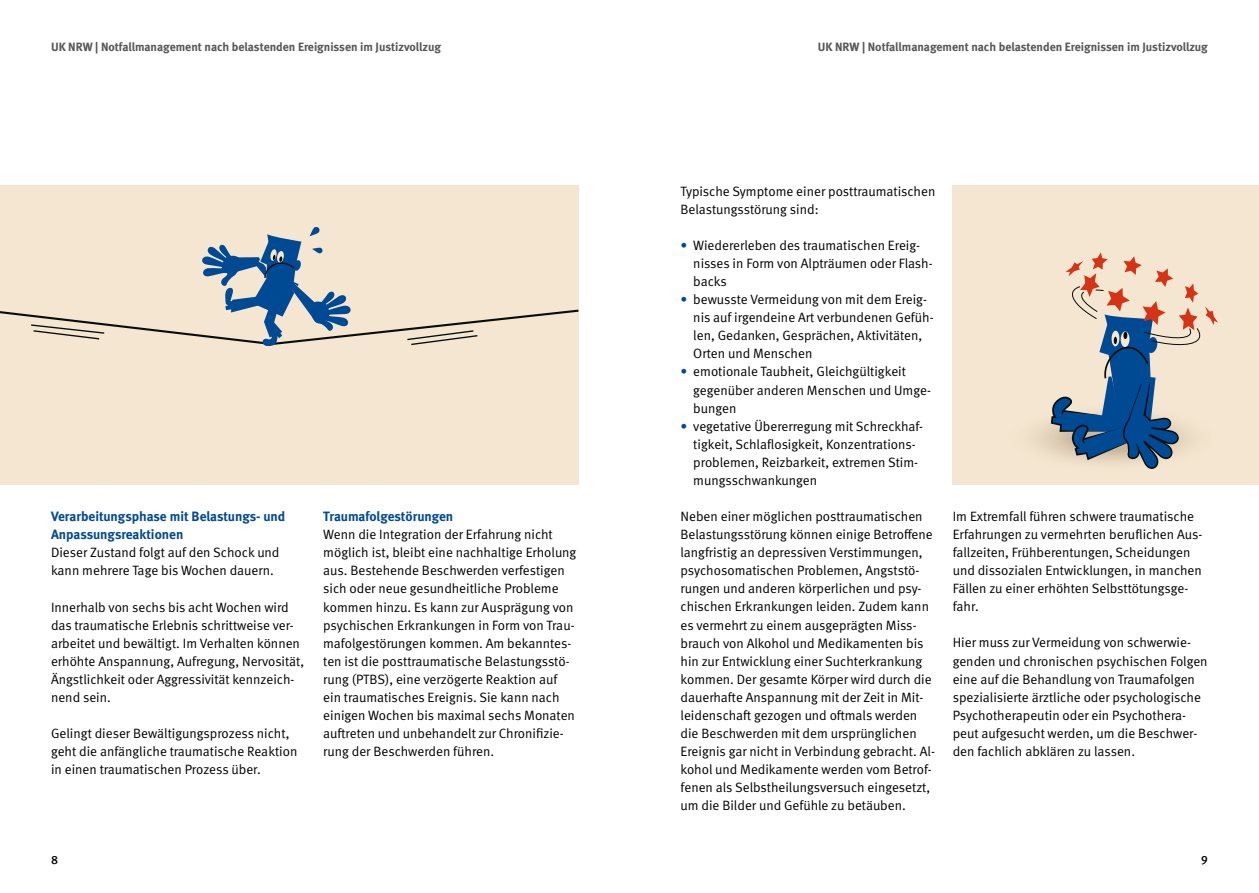
<style>
.page{position:relative;width:1259px;height:893px;background:#fff}
.page>*{position:absolute;margin:0;border:0;box-sizing:border-box;transform-origin:0 0}
.t1{font:13.5px/18.1px "DGUV Meta";color:#000}
.t2{font:700 13.5px/18.1px "DGUV Meta";letter-spacing:-.005em;color:#004993}
.t3{font:700 12px "DGUV Meta";color:#565656}
.t4{font:500 12px "DGUV Meta";color:#000}
.s1{color:#004993}
</style>
<div class="page">
<div style="left:0;top:185px;width:578px;height:300px;background:#f4e6d0"></div>
<svg style="left:0;top:227px;width:578px;height:119px"></svg>
<div style="left:952px;top:185px;width:307px;height:300px;background:#f4e6d0"></div>
<svg style="left:1035px;top:252px;width:183px;height:217px"></svg>
<p class="t3" style="left:51px;top:40px;width:391px">UK NRW | Notfallmanagement nach belastenden Ereignissen im Justizvollzug</p>
<p class="t3" style="left:818px;top:40px;width:391px">UK NRW | Notfallmanagement nach belastenden Ereignissen im Justizvollzug</p>
<p class="t2" style="left:51px;top:508px;width:236px">Verarbeitungsphase mit Belastungs- und<br>Anpassungsreaktionen</p>
<p class="t1" style="left:51px;top:544px;width:230px">Dieser Zustand folgt auf den Schock und kann mehrere Tage bis Wochen dauern.</p>
<p class="t1" style="left:51px;top:598px;width:255px">Innerhalb von sechs bis acht Wochen wird das traumatische Erlebnis schrittweise ver&shy;arbeitet und bewältigt. Im Verhalten können erhöhte Anspannung, Aufregung, Nervosität, Ängstlichkeit oder Aggressivität kennzeich&shy;nend sein.</p>
<p class="t1" style="left:51px;top:725px;width:248px">Gelingt dieser Bewältigungsprozess nicht, geht die anfängliche traumatische Reaktion in einen traumatischen Prozess über.</p>
<p class="t2" style="left:323px;top:508px;width:132px">Traumafolgestörungen</p>
<p class="t1" style="left:323px;top:526px;width:255px">Wenn die Integration der Erfahrung nicht möglich ist, bleibt eine nachhaltige Erholung aus. Bestehende Beschwerden verfestigen sich oder neue gesundheitliche Probleme kommen hinzu. Es kann zur Ausprägung von psychischen Erkrankungen in Form von Trau&shy;mafolgestörungen kommen. Am bekanntes&shy;ten ist die posttraumatische Belastungsstö&shy;rung (PTBS), eine verzögerte Reaktion auf ein traumatisches Ereignis. Sie kann nach einigen Wochen bis maximal sechs Monaten auftreten und unbehandelt zur Chronifizie&shy;rung der Beschwerden führen.</p>
<p class="t1" style="left:680px;top:182px;width:256px">Typische Symptome einer posttraumatischen<br>Belastungsstörung sind:</p>
<p class="t1" style="left:693px;top:236px;width:241px;text-indent:-13px"><span class="s1">•</span> Wiedererleben des traumatischen Ereig&shy;nisses in Form von Alpträumen oder Flash&shy;backs</p>
<p class="t1" style="left:693px;top:291px;width:242px;text-indent:-13px"><span class="s1">•</span> bewusste Vermeidung von mit dem Ereig&shy;nis auf irgendeine Art verbundenen Gefüh&shy;len, Gedanken, Gesprächen, Aktivitäten, Orten und Menschen</p>
<p class="t1" style="left:693px;top:363px;width:239px;text-indent:-13px"><span class="s1">•</span> emotionale Taubheit, Gleichgültigkeit gegenüber anderen Menschen und Umge&shy;bungen</p>
<p class="t1" style="left:693px;top:417px;width:231px;text-indent:-13px"><span class="s1">•</span> vegetative Übererregung mit Schreckhaf&shy;tigkeit, Schlaflosigkeit, Konzentrations&shy;problemen, Reizbarkeit, extremen Stim&shy;mungsschwankungen</p>
<p class="t1" style="left:680px;top:508px;width:256px">Neben einer möglichen posttraumatischen Belastungsstörung können einige Betroffene langfristig an depressiven Verstimmungen, psychosomatischen Problemen, Angststö&shy;rungen und anderen körperlichen und psy&shy;chischen Erkrankungen leiden. Zudem kann es vermehrt zu einem ausgeprägten Miss&shy;brauch von Alkohol und Medikamenten bis hin zur Entwicklung einer Suchterkrankung kommen. Der gesamte Körper wird durch die dauerhafte Anspannung mit der Zeit in Mit&shy;leidenschaft gezogen und oftmals werden die Beschwerden mit dem ursprünglichen Ereignis gar nicht in Verbindung gebracht. Al&shy;kohol und Medikamente werden vom Betrof&shy;fenen als Selbstheilungsversuch eingesetzt, um die Bilder und Gefühle zu betäuben.</p>
<p class="t1" style="left:952px;top:507px;width:251px">Im Extremfall führen schwere traumatische Erfahrungen zu vermehrten beruflichen Aus&shy;fallzeiten, Frühberentungen, Scheidungen und dissozialen Entwicklungen, in manchen Fällen zu einer erhöhten Selbsttötungsge&shy;fahr.</p>
<p class="t1" style="left:952px;top:634px;width:256px">Hier muss zur Vermeidung von schwerwie&shy;genden und chronischen psychischen Folgen eine auf die Behandlung von Traumafolgen spezialisierte ärztliche oder psychologische Psychotherapeutin oder ein Psychothera&shy;peut aufgesucht werden, um die Beschwer&shy;den fachlich abklären zu lassen.</p>
<p class="t4" style="left:51px;top:853px;width:9px">8</p>
<p class="t4" style="left:1201px;top:853px;width:8px">9</p>
</div>
